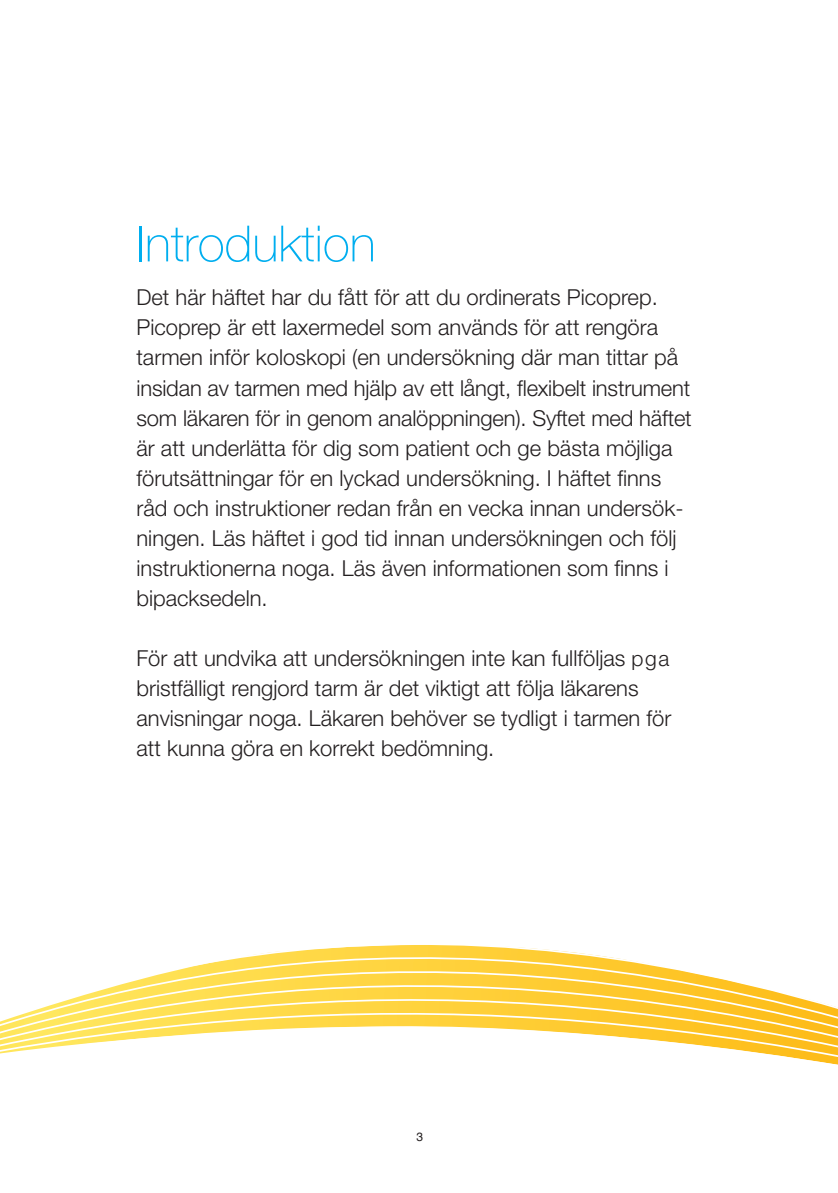
<style>
.page{position:relative;width:838px;height:1193px;background:#fff}
.page>*{position:absolute;margin:0;border:0;box-sizing:border-box;transform-origin:0 0}
.t1{font:100 50px "Helvetica Neue";color:#00aeef}
.t2{font:300 22px/30px "Helvetica Neue";color:#231f20}
.t3{font:12px "Helvetica";color:#231f20}
.s1{font-size:21px}
</style>
<div class="page">
<svg style="left:0;top:945px;width:838px;height:120px"></svg>
<h1 class="t1" style="left:136px;top:215px;width:241px">Introduktion</h1>
<p class="t2" style="left:136px;top:282px;width:557px">Det här häftet har du fått för att du ordinerats Picoprep.<br>Picoprep är ett laxermedel som används för att rengöra tarmen inför koloskopi (en undersökning där man tittar på insidan av tarmen med hjälp av ett långt, flexibelt instrument som läkaren för in genom analöppningen). Syftet med häftet är att underlätta för dig som patient och ge bästa möjliga förutsättningar för en lyckad undersökning. I häftet finns råd och instruktioner redan från en vecka innan undersök&shy;ningen. Läs häftet i god tid innan undersökningen och följ instruktionerna noga. Läs även informationen som finns i bipacksedeln.</p>
<p class="t2" style="left:136px;top:642px;width:536px">För att undvika att undersökningen inte kan fullföljas <span class="s1">p g a </span>bristfälligt rengjord tarm är det viktigt att följa läkarens anvisningar noga. Läkaren behöver se tydligt i tarmen för att kunna göra en korrekt bedömning.</p>
<p class="t3" style="left:416px;top:1131px;width:8px">3</p>
</div>
